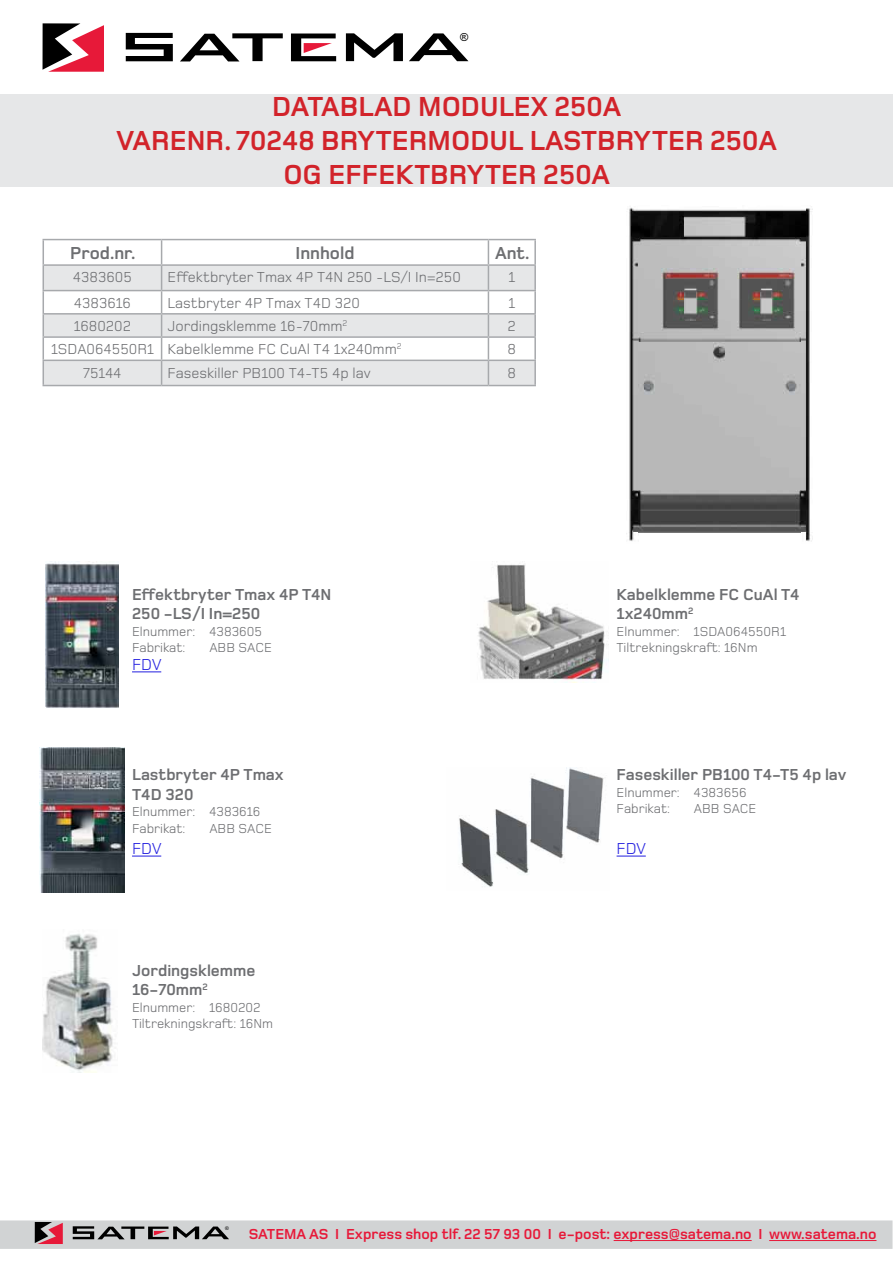
<style>
.page{position:relative;width:893px;height:1263px;background:#fff}
.page>*{position:absolute;margin:0;border:0;box-sizing:border-box;transform-origin:0 0}
.t1{font:700 28.5px/34.2px "Foundry Monoline";color:#d2232a}
.t2{font:700 18px "Foundry Monoline";color:#6d6e71}
.t3{font:700 16.5px/19.8px "Foundry Monoline";color:#6d6e71}
.t4{font:16.5px "Foundry Monoline";letter-spacing:-.005em;color:#231fdf}
.t5{font:15px "Foundry Monoline";color:#6d6e71}
.t6{font:700 15px "Foundry Monoline";color:#e71939}
.t7{font:13.5px/16.2px "Foundry Monoline";color:#6d6e71}
.t8{font:11.1px "Arial";color:#000}
.t9{font:5.1px "Arial";color:#000}
</style>
<div class="page">
<svg style="left:43px;top:23px;width:61px;height:49px"></svg>
<svg style="left:126px;top:33px;width:47px;height:28px"></svg>
<svg style="left:346px;top:33px;width:57px;height:28px"></svg>
<svg style="left:180px;top:33px;width:103px;height:28px"></svg>
<svg style="left:409px;top:33px;width:59px;height:28px"></svg>
<svg style="left:291px;top:34px;width:45px;height:27px"></svg>
<div style="left:1px;top:1221px;width:891px;height:27px;background:#d1d3d4"></div>
<div style="left:0;top:1220px;width:892px;height:29px;border:2px solid #d1d3d4"></div>
<svg style="left:35px;top:1222px;width:28px;height:22px"></svg>
<svg style="left:73px;top:1226px;width:156px;height:13px"></svg>
<hr style="left:614px;top:1240px;width:138px;height:1px;background:#e71939">
<hr style="left:769px;top:1240px;width:107px;height:1px;background:#e71939">
<svg style="left:629px;top:207px;width:184px;height:335px;background:#9a9999"></svg>
<svg style="left:132px;top:856px;width:29px;height:1px"></svg>
<img style="left:478px;top:564px;width:129px;height:118px">
<svg style="left:132px;top:671px;width:29px;height:1px"></svg>
<svg style="left:44px;top:266px;width:490px;height:119px;fill:#e6e7e8"></svg>
<hr style="left:43px;top:239px;width:119px;height:1px;background:#a7a9ac">
<hr style="left:162px;top:239px;width:326px;height:1px;background:#a7a9ac">
<hr style="left:488px;top:239px;width:48px;height:1px;background:#a7a9ac">
<hr style="left:534px;top:240px;width:2px;height:24px;background:#a7a9ac">
<hr style="left:43px;top:264px;width:119px;height:2px;background:#a7a9ac">
<hr style="left:162px;top:264px;width:326px;height:2px;background:#a7a9ac">
<hr style="left:488px;top:264px;width:48px;height:2px;background:#a7a9ac">
<hr style="left:534px;top:266px;width:2px;height:24px;background:#a7a9ac">
<hr style="left:43px;top:290px;width:119px;height:1px;background:#a7a9ac">
<hr style="left:162px;top:290px;width:326px;height:1px;background:#a7a9ac">
<hr style="left:488px;top:290px;width:48px;height:1px;background:#a7a9ac">
<hr style="left:534px;top:291px;width:2px;height:22px;background:#a7a9ac">
<hr style="left:43px;top:313px;width:119px;height:2px;background:#a7a9ac">
<hr style="left:162px;top:313px;width:326px;height:2px;background:#a7a9ac">
<hr style="left:488px;top:313px;width:48px;height:2px;background:#a7a9ac">
<hr style="left:534px;top:315px;width:2px;height:21px;background:#a7a9ac">
<hr style="left:43px;top:336px;width:119px;height:2px;background:#a7a9ac">
<hr style="left:162px;top:336px;width:326px;height:2px;background:#a7a9ac">
<hr style="left:488px;top:336px;width:48px;height:2px;background:#a7a9ac">
<hr style="left:534px;top:338px;width:2px;height:22px;background:#a7a9ac">
<hr style="left:43px;top:360px;width:119px;height:1px;background:#a7a9ac">
<svg style="left:43px;top:240px;width:1px;height:145px"></svg>
<hr style="left:162px;top:360px;width:326px;height:1px;background:#a7a9ac">
<svg style="left:161px;top:240px;width:1px;height:145px"></svg>
<hr style="left:488px;top:360px;width:48px;height:1px;background:#a7a9ac">
<svg style="left:488px;top:240px;width:1px;height:145px"></svg>
<hr style="left:534px;top:361px;width:2px;height:24px;background:#a7a9ac">
<hr style="left:43px;top:385px;width:119px;height:1px;background:#a7a9ac">
<hr style="left:162px;top:385px;width:326px;height:1px;background:#a7a9ac">
<hr style="left:488px;top:385px;width:48px;height:1px;background:#a7a9ac">
<img style="left:39px;top:747px;width:85px;height:146px">
<img style="left:46px;top:561px;width:73px;height:147px">
<svg style="left:617px;top:856px;width:29px;height:1px"></svg>
<img style="left:43px;top:934px;width:70px;height:139px">
<img style="left:459px;top:768px;width:145px;height:119px">
<div style="left:0;top:94px;width:893px;height:92px;background:#e6e7e8"></div>
<p class="t8" style="left:460px;top:30px;width:10px">®</p>
<h1 class="t1" style="left:272px;top:89px;width:37px">Datablad</h1>
<h1 class="t1" style="left:116px;top:89px;width:506px;text-indent:302px">modulex 250A varen r. 70248 brytermodul Lastb</h1>
<h1 class="t1" style="left:616px;top:124px;width:160px">ryte r 250a</h1>
<h1 class="t1" style="left:283px;top:158px;width:63px">og effektb</h1>
<h1 class="t1" style="left:449px;top:158px;width:160px">ryte r 250a</h1>
<h2 class="t2" style="left:70px;top:244px;width:67px">Prod.nr.</h2>
<h2 class="t2" style="left:296px;top:244px;width:60px">Innhold</h2>
<h2 class="t2" style="left:495px;top:244px;width:36px">Ant.</h2>
<p class="t5" style="left:73px;top:269px;width:60px">4383605</p>
<p class="t5" style="left:168px;top:269px;width:295px">Effektbryter Tmax 4P T4N 250 -LS/I In=250</p>
<p class="t5" style="left:508px;top:269px;width:8px">1</p>
<p class="t5" style="left:74px;top:295px;width:59px">4383616</p>
<p class="t5" style="left:168px;top:295px;width:194px">Lastbryter 4P Tmax T4D 320</p>
<p class="t5" style="left:508px;top:295px;width:8px">1</p>
<p class="t5" style="left:74px;top:318px;width:59px">1680202</p>
<p class="t5" style="left:168px;top:318px;width:181px">Jordingsklemme 16-70mm<sup>2</sup></p>
<p class="t5" style="left:508px;top:318px;width:10px">2</p>
<p class="t5" style="left:51px;top:341px;width:352px">1SDA064550R1 Kabelklemme FC CuAl T4 1x240mm<sup>2</sup></p>
<p class="t5" style="left:508px;top:341px;width:10px">8</p>
<p class="t5" style="left:83px;top:365px;width:40px">75144</p>
<p class="t5" style="left:168px;top:365px;width:205px">Faseskiller PB100 T4-T5 4p lav</p>
<p class="t5" style="left:507px;top:365px;width:10px">8</p>
<p class="t3" style="left:132px;top:584px;width:201px">Effektbryter Tmax 4P T4N<br>250 -LS/I In=250</p>
<p class="t7" style="left:132px;top:623px;width:132px">Elnummer: 4383605<br>Fabrikat:</p>
<p class="t7" style="left:209px;top:639px;width:64px">ABB SACE</p>
<p class="t4" style="left:132px;top:656px;width:31px">FDV</p>
<p class="t3" style="left:132px;top:765px;width:153px">Lastbryter 4P Tmax<br>T4D 320</p>
<p class="t7" style="left:132px;top:804px;width:130px">Elnummer: 4383616<br>Fabrikat:</p>
<p class="t7" style="left:209px;top:820px;width:64px">ABB SACE</p>
<p class="t4" style="left:132px;top:840px;width:31px">FDV</p>
<p class="t3" style="left:132px;top:960px;width:125px">Jordingsklemme<br>16-70mm<sup>2</sup></p>
<p class="t7" style="left:132px;top:999px;width:142px">Elnummer: 1680202<br>Tiltrekningskraft: 16Nm</p>
<p class="t3" style="left:617px;top:584px;width:185px">Kabelklemme FC CuAl T4<br>1x240mm<sup>2</sup></p>
<p class="t7" style="left:617px;top:623px;width:171px">Elnummer: 1SDA064550R1<br>Tiltrekningskraft: 16Nm</p>
<p class="t3" style="left:617px;top:765px;width:231px">Faseskiller PB100 T4-T5 4p lav</p>
<p class="t7" style="left:617px;top:784px;width:131px">Elnummer: 4383656<br>Fabrikat:</p>
<p class="t7" style="left:694px;top:800px;width:64px">ABB SACE</p>
<p class="t4" style="left:617px;top:840px;width:31px">FDV</p>
<p class="t9" style="left:225px;top:1225px;width:5px">®</p>
<p class="t6" style="left:249px;top:1226px;width:629px">SATEMA AS I Express shop tlf. 22 57 93 00 I e-post: express@satema.no I www.satema.no</p>
</div>
